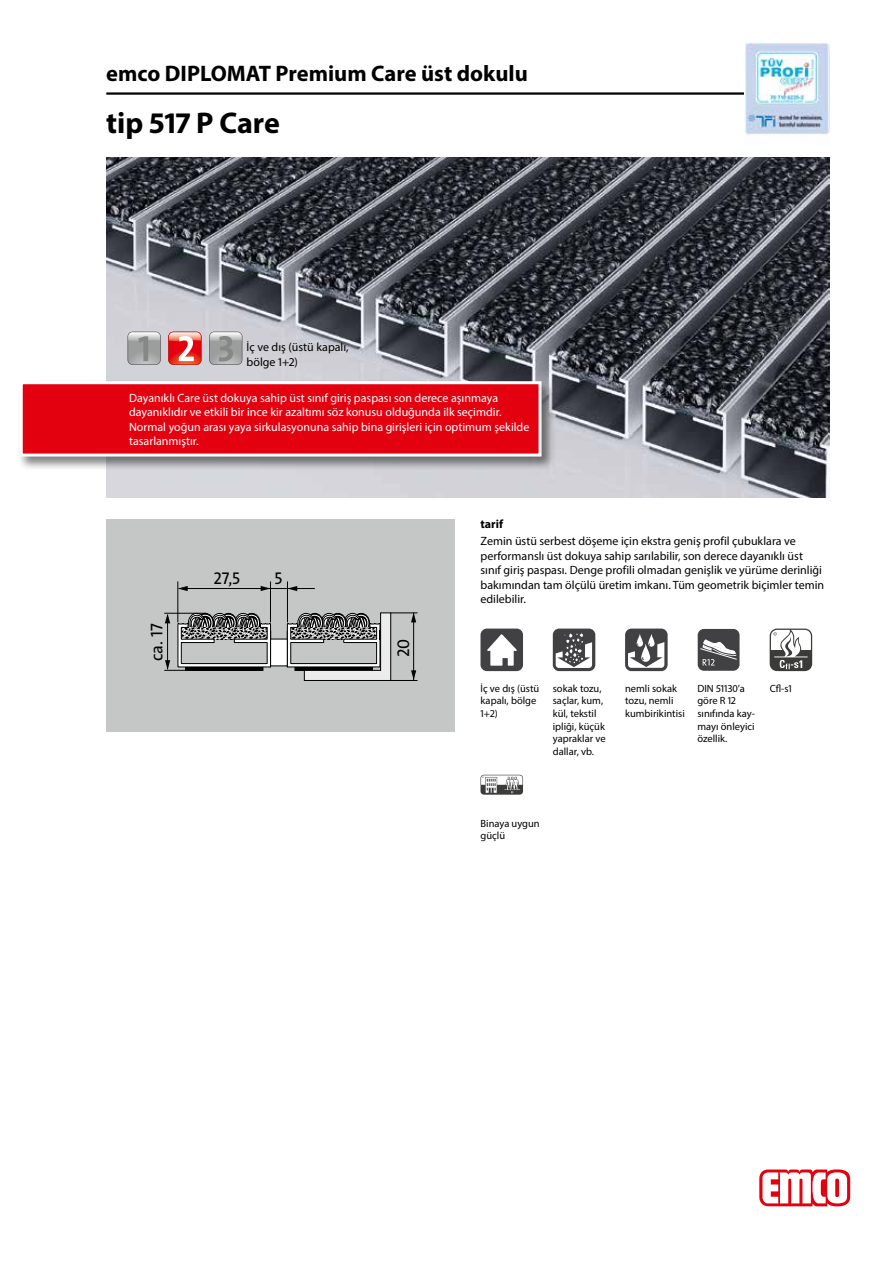
<style>
.page{position:relative;width:893px;height:1263px;background:#fff}
.page>*{position:absolute;margin:0;border:0;box-sizing:border-box;transform-origin:0 0}
.t1{font:700 30px "Myriad Pro";color:#000}
.t2{font:700 22.5px "Myriad Pro";color:#000}
.t3{font:17.1px "The Sans Os F";color:#000}
.t4{font:12px/14.4px "Myriad Pro";color:#000}
.t5{font:12px/14.4px "Myriad Pro";color:#fff}
.t6{font:700 12px "Myriad Pro";color:#000}
.t7{font:10.5px/12.6px "Myriad Pro";color:#000}
</style>
<div class="page">
<img style="left:106px;top:157px;width:723px;height:340px">
<hr style="left:106px;top:92px;width:723px;height:3px;background:#000">
<svg style="left:759px;top:1169px;width:91px;height:37px"></svg>
<img style="left:744px;top:43px;width:85px;height:92px">
<div style="left:18px;top:379px;width:538px;height:92px;background:#000;opacity:.5"></div>
<div style="left:21px;top:383px;width:519px;height:72px;background:#e3000f"></div>
<div style="left:20px;top:381px;width:522px;height:76px;border:3px solid #fff"></div>
<svg style="left:168px;top:332px;width:33px;height:33px"></svg>
<svg style="left:209px;top:332px;width:33px;height:33px"></svg>
<svg style="left:128px;top:332px;width:33px;height:33px"></svg>
<div style="left:106px;top:519px;width:349px;height:212px;background:#c5c6c6"></div>
<div style="left:271px;top:639px;width:16px;height:27px;background:#fff"></div>
<hr style="left:179px;top:588px;width:91px;height:1px;background:#000">
<svg style="left:261px;top:586px;width:7px;height:5px"></svg>
<svg style="left:178px;top:586px;width:10px;height:5px"></svg>
<svg style="left:289px;top:586px;width:8px;height:5px"></svg>
<hr style="left:177px;top:582px;width:1px;height:40px;background:#000">
<hr style="left:287px;top:582px;width:1px;height:40px;background:#000">
<hr style="left:270px;top:582px;width:1px;height:40px;background:#000">
<svg style="left:165px;top:612px;width:106px;height:59px"></svg>
<hr style="left:270px;top:588px;width:45px;height:1px;background:#000">
<svg style="left:286px;top:612px;width:131px;height:69px"></svg>
<div style="left:480px;top:629px;width:43px;height:42px;background:#414042;border-radius:6px"></div>
<svg style="left:487px;top:634px;width:30px;height:32px"></svg>
<div style="left:553px;top:629px;width:42px;height:42px;background:#414042;border-radius:6px"></div>
<svg style="left:556px;top:633px;width:36px;height:35px"></svg>
<div style="left:625px;top:629px;width:43px;height:42px;background:#414042;border-radius:6px"></div>
<svg style="left:628px;top:634px;width:36px;height:34px"></svg>
<div style="left:698px;top:629px;width:41px;height:42px;background:#414042;border-radius:6px"></div>
<svg style="left:700px;top:639px;width:37px;height:26px"></svg>
<svg style="left:770px;top:629px;width:42px;height:42px"></svg>
<svg style="left:480px;top:775px;width:43px;height:20px"></svg>
<h2 class="t2" style="left:106px;top:59px;width:423px">emco DIPLOMAT Premium Care üst dokulu</h2>
<h1 class="t1" style="left:106px;top:103px;width:175px">tip 517 P Care</h1>
<p class="t4" style="left:247px;top:340px;width:104px">İç ve dış (üstü kapalı, bölge 1+2)</p>
<p class="t5" style="left:129px;top:390px;width:402px">Dayanıklı Care üst dokuya sahip üst sınıf giriş paspası son derece aşınmaya dayanıklıdır ve etkili bir ince kir azaltımı söz konusu olduğunda ilk seçimdir.<br>Normal yoğun arası yaya sirkulasyonuna sahip bina girişleri için optimum şekilde tasarlanmıştır.</p>
<h3 class="t3" style="left:146px;top:661px;width:39px;rotate:-90deg">ca. 17</h3>
<h3 class="t3" style="left:214px;top:567px;width:28px">27,5</h3>
<h3 class="t3" style="left:275px;top:567px;width:9px">5</h3>
<h3 class="t3" style="left:392px;top:657px;width:20px;rotate:-90deg">20</h3>
<p class="t6" style="left:480px;top:516px;width:24px">tarif</p>
<p class="t4" style="left:480px;top:534px;width:345px">Zemin üstü serbest döşeme için ekstra geniş profil çubuklara ve performanslı üst dokuya sahip sarılabilir, son derece dayanıklı üst sınıf giriş paspası. Denge profili olmadan genişlik ve yürüme derinliği bakımından tam ölçülü üretim imkanı. Tüm geometrik biçimler temin edilebilir.</p>
<p class="t7" style="left:480px;top:682px;width:60px">İç ve dış (üstü kapalı, bölge<br>1+2)</p>
<p class="t7" style="left:553px;top:682px;width:54px">sokak tozu, saçlar, kum, kül, tekstil ipliği, küçük yapraklar ve dallar, vb.</p>
<p class="t7" style="left:625px;top:682px;width:61px">nemli sokak tozu, nemli kumbirikintisi</p>
<p class="t7" style="left:697px;top:682px;width:59px">DIN 51130’a göre R 12 sınıfında kay&shy;mayı önleyici özellik.</p>
<p class="t7" style="left:770px;top:682px;width:24px">Cfl-s1</p>
<p class="t7" style="left:480px;top:817px;width:61px">Binaya uygun güçlü</p>
</div>
